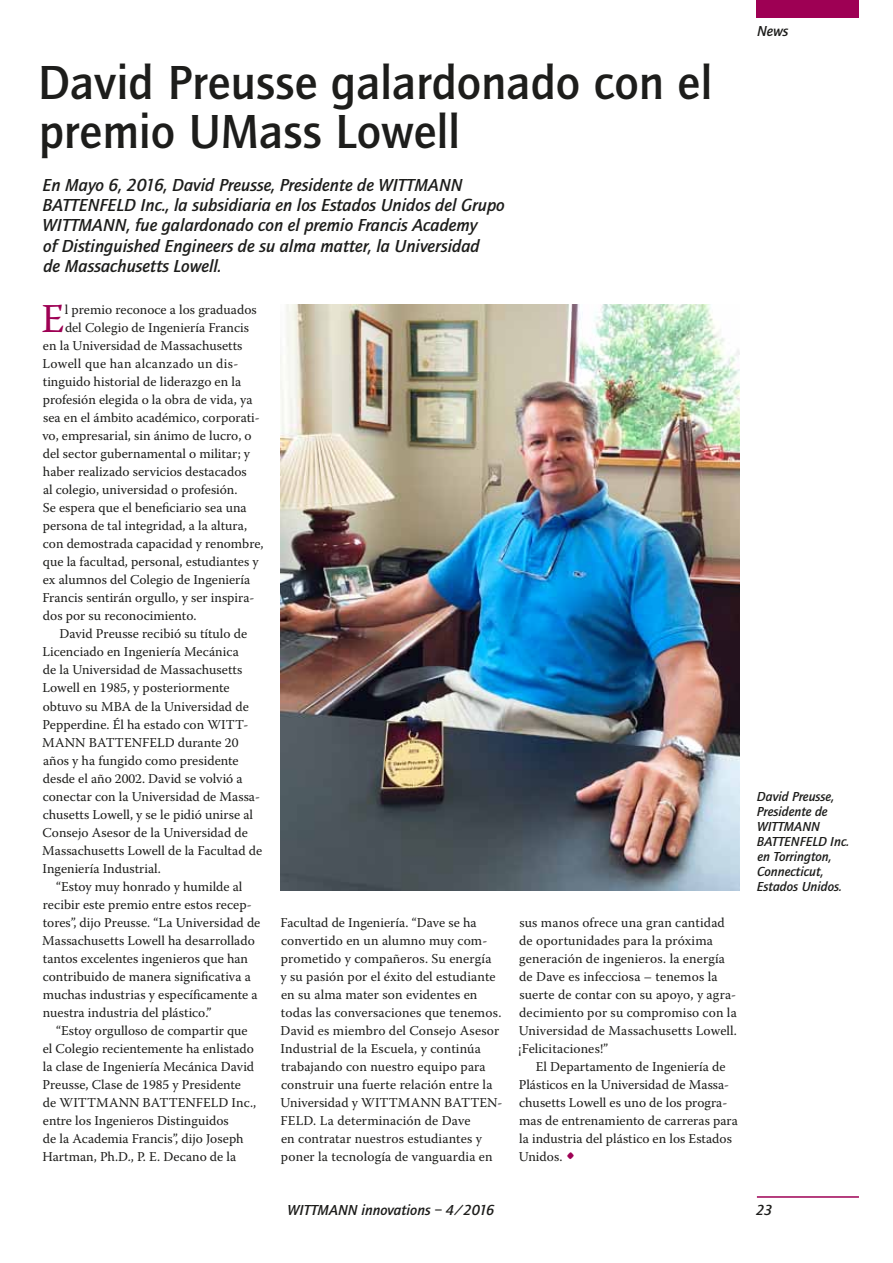
<style>
.page{position:relative;width:893px;height:1263px;background:#fff}
.page>*{position:absolute;margin:0;border:0;box-sizing:border-box;transform-origin:0 0}
.t1{font:500 49.5px/49.5px "Quay Sans";letter-spacing:-.005em;color:#1d1d1b}
.t2{font:40.8px "Warnock Pro";color:#9e0054}
.t3{font:italic 500 18px/20.2px "Quay Sans";color:#1d1d1b}
.t4{font:italic 500 15px "Quay Sans";color:#1d1d1b}
.t5{font:13.5px/18px "Warnock Pro";color:#1d1d1b}
.t6{font:italic 500 13.5px/15px "Quay Sans";color:#1d1d1b}
.t7{font:13.5px "Warnock Pro";letter-spacing:.02em;color:#1d1d1b}
.s1{font-size:24px;color:#9e0054}
</style>
<div class="page">
<div style="left:757px;top:0;width:102px;height:18px;background:#9e0054"></div>
<hr style="left:757px;top:1196px;width:102px;height:2px;background:#9e0054">
<img style="left:281px;top:305px;width:459px;height:586px">
<h1 class="t1" style="left:38px;top:58px;width:676px">David Preusse galardonado con el premio UMass Lowell</h1>
<p class="t3" style="left:43px;top:175px;width:464px">En Mayo 6, 2016, David Preusse, Presidente de WITTMANN BATTENFELD Inc., la subsidiaria en los Estados Unidos del Grupo WITTMANN, fue galardonado con el premio Francis Academy<br>of Distinguished Engineers de su alma matter, la Universidad<br>de Massachusetts Lowell.</p>
<h2 class="t2" style="left:42px;top:294px;width:25px">E</h2>
<p class="t5" style="left:65px;top:300px;width:193px">l premio reconoce a los graduados</p>
<p class="t5" style="left:65px;top:318px;width:186px">del Colegio de Ingeniería Francis</p>
<p class="t5" style="left:43px;top:336px;width:201px">en la Universidad de Massachusetts</p>
<p class="t7" style="left:43px;top:355px;width:197px">Lowell que han alcanzado un dis-</p>
<p class="t5" style="left:43px;top:372px;width:200px">tinguido historial de liderazgo en la</p>
<p class="t5" style="left:43px;top:390px;width:211px">profesión elegida o la obra de vida, ya</p>
<p class="t5" style="left:43px;top:408px;width:218px">sea en el ámbito académico, corporati-</p>
<p class="t5" style="left:42px;top:426px;width:211px">vo, empresarial, sin ánimo de lucro, o</p>
<p class="t5" style="left:43px;top:444px;width:209px">del sector gubernamental o militar; y</p>
<p class="t5" style="left:43px;top:462px;width:205px">haber realizado servicios destacados</p>
<p class="t5" style="left:43px;top:480px;width:196px">al colegio, universidad o profesión.</p>
<p class="t5" style="left:43px;top:499px;width:205px">Se espera que el beneficiario sea una</p>
<p class="t5" style="left:43px;top:517px;width:206px">persona de tal integridad, a la altura,</p>
<p class="t5" style="left:43px;top:535px;width:222px">con demostrada capacidad y renombre,</p>
<p class="t5" style="left:43px;top:553px;width:217px">que la facultad, personal, estudiantes y</p>
<p class="t5" style="left:43px;top:571px;width:209px">ex alumnos del Colegio de Ingeniería</p>
<p class="t5" style="left:42px;top:589px;width:214px">Francis sentirán orgullo, y ser inspira-</p>
<p class="t5" style="left:43px;top:607px;width:155px">dos por su reconocimiento.</p>
<p class="t5" style="left:60px;top:625px;width:189px">David Preusse recibió su título de</p>
<p class="t5" style="left:43px;top:643px;width:198px">Licenciado en Ingeniería Mecánica</p>
<p class="t5" style="left:43px;top:661px;width:201px">de la Universidad de Massachusetts</p>
<p class="t5" style="left:43px;top:679px;width:189px">Lowell en 1985, y posteriormente</p>
<p class="t5" style="left:43px;top:697px;width:207px">obtuvo su MBA de la Universidad de</p>
<p class="t5" style="left:43px;top:715px;width:207px">Pepperdine. Él ha estado con WITT-</p>
<p class="t5" style="left:42px;top:733px;width:198px">MANN BATTENFELD durante 20</p>
<p class="t5" style="left:43px;top:751px;width:197px">años y ha fungido como presidente</p>
<p class="t5" style="left:43px;top:769px;width:201px">desde el año 2002. David se volvió a</p>
<p class="t5" style="left:43px;top:787px;width:219px">conectar con la Universidad de Massa-</p>
<p class="t5" style="left:43px;top:805px;width:212px">chusetts Lowell, y se le pidió unirse al</p>
<p class="t5" style="left:43px;top:823px;width:207px">Consejo Asesor de la Universidad de</p>
<p class="t5" style="left:42px;top:841px;width:221px">Massachusetts Lowell de la Facultad de</p>
<p class="t5" style="left:42px;top:859px;width:120px">Ingeniería Industrial.</p>
<p class="t5" style="left:56px;top:877px;width:188px">“Estoy muy honrado y humilde al</p>
<p class="t5" style="left:43px;top:895px;width:210px">recibir este premio entre estos recep-</p>
<p class="t5" style="left:43px;top:913px;width:219px">tores”, dijo Preusse. “La Universidad de</p>
<p class="t5" style="left:42px;top:931px;width:214px">Massachusetts Lowell ha desarrollado</p>
<p class="t5" style="left:43px;top:949px;width:207px">tantos excelentes ingenieros que han</p>
<p class="t5" style="left:43px;top:967px;width:209px">contribuido de manera significativa a</p>
<p class="t5" style="left:43px;top:985px;width:216px">muchas industrias y específicamente a</p>
<p class="t5" style="left:43px;top:1003px;width:170px">nuestra industria del plástico.”</p>
<p class="t5" style="left:56px;top:1021px;width:193px">“Estoy orgulloso de compartir que</p>
<p class="t5" style="left:43px;top:1039px;width:213px">el Colegio recientemente ha enlistado</p>
<p class="t5" style="left:43px;top:1057px;width:213px">la clase de Ingeniería Mecánica David</p>
<p class="t5" style="left:43px;top:1075px;width:200px">Preusse, Clase de 1985 y Presidente</p>
<p class="t5" style="left:43px;top:1093px;width:215px">de WITTMANN BATTENFELD Inc.,</p>
<p class="t5" style="left:43px;top:1111px;width:187px">entre los Ingenieros Distinguidos</p>
<p class="t5" style="left:43px;top:1129px;width:202px">de la Academia Francis”, dijo Joseph</p>
<p class="t5" style="left:42px;top:1147px;width:195px">Hartman, Ph.D., P. E. Decano de la</p>
<p class="t5" style="left:280px;top:913px;width:223px">Facultad de Ingeniería. “Dave se ha convertido en un alumno muy com&shy;prometido y compañeros. Su energía<br>y su pasión por el éxito del estudiante en su alma mater son evidentes en todas las conversaciones que tenemos.<br>David es miembro del Consejo Asesor Industrial de la Escuela, y continúa trabajando con nuestro equipo para construir una fuerte relación entre la Universidad y WITTMANN BATTEN-FELD. La determinación de Dave<br>en contratar nuestros estudiantes y poner la tecnología de vanguardia en</p>
<p class="t5" style="left:519px;top:913px;width:220px">sus manos ofrece una gran cantidad de oportunidades para la próxima generación de ingenieros. la energía de Dave es infecciosa – tenemos la suerte de contar con su apoyo, y agra&shy;decimiento por su compromiso con la Universidad de Massachusetts Lowell. ¡Felicitaciones!”</p>
<p class="t5" style="left:519px;top:1057px;width:221px;text-indent:17px">El Departamento de Ingeniería de<br>Plásticos en la Universidad de Massa&shy;chusetts Lowell es uno de los progra&shy;mas de entrenamiento de carreras para la industria del plástico en los Estados<br>Unidos. <span class="s1">•</span></p>
<p class="t4" style="left:757px;top:22px;width:33px">News</p>
<p class="t6" style="left:757px;top:789px;width:94px">David Preusse,<br>Presidente de<br>WITTMANN<br>BATTENFELD Inc. en Torrington,<br>Connecticut,<br>Estados Unidos.</p>
<p class="t4" style="left:288px;top:1201px;width:208px">WITTMANN innovations – 4/2016</p>
<p class="t4" style="left:756px;top:1201px;width:18px">23</p>
</div>
